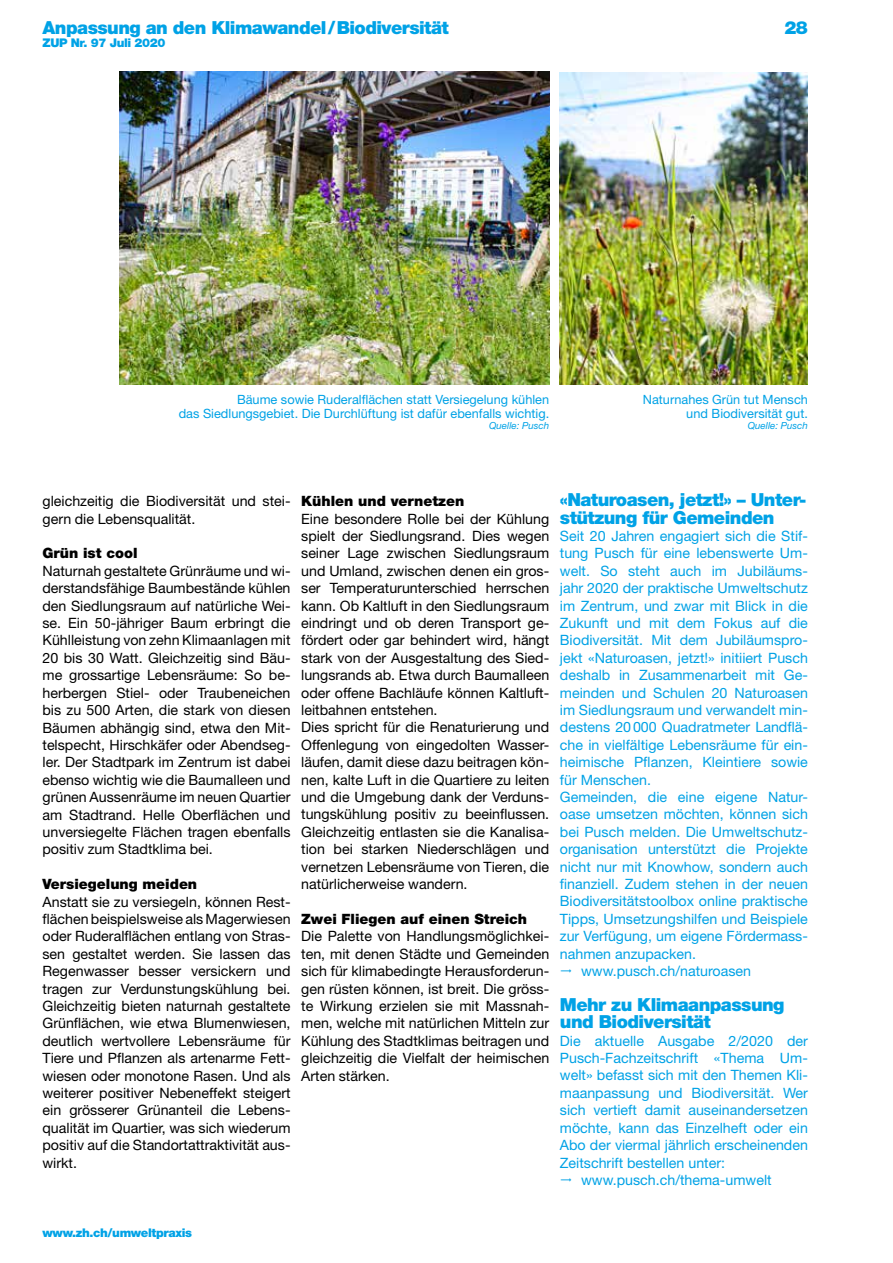
<style>
.page{position:relative;width:893px;height:1263px;background:#fff}
.page>*{position:absolute;margin:0;border:0;box-sizing:border-box;transform-origin:0 0}
.t1{font:900 18px/17.2px "Helvetica Neue LT Std";letter-spacing:-.03em;color:#00a2e6}
.t2{font:14.25px/17.4px "Helvetica Neue LT Std";color:#000;text-align:justify}
.t3{font:14.25px "Helvetica Neue LT Std";color:#00a2e6}
.t4{font:900 14.25px "Helvetica Neue LT Std";color:#000}
.t5{font:12.75px/13.5px "Helvetica Neue LT Std";color:#00a2e6;text-align:right}
.t6{font:900 12px "Helvetica Neue LT Std";letter-spacing:-.03em;color:#00a2e6}
.t7{font:italic 9.75px "Helvetica Neue LT Std";color:#00a2e6}
</style>
<div class="page">
<img style="left:560px;top:72px;width:248px;height:312px">
<img style="left:119px;top:71px;width:430px;height:313px">
<p class="t1" style="left:43px;top:19px;width:408px">Anpassung an den Klimawandel/Biodiversität</p>
<p class="t1" style="left:784px;top:19px;width:25px">28</p>
<p class="t6" style="left:43px;top:35px;width:125px">ZUP Nr. 97 Juli 2020</p>
<p class="t5" style="left:179px;top:393px;width:372px">Bäume sowie Ruderalflächen statt Versiegelung kühlen<br>das Siedlungsgebiet. Die Durchlüftung ist dafür ebenfalls wichtig.</p>
<p class="t7" style="left:489px;top:420px;width:62px">Quelle: Pusch</p>
<p class="t5" style="left:643px;top:393px;width:167px">Naturnahes Grün tut Mensch und Biodiversität gut.</p>
<p class="t7" style="left:748px;top:420px;width:62px">Quelle: Pusch</p>
<p class="t2" style="left:43px;top:492px;width:250px">gleichzeitig die Biodiversität und stei&shy;gern die Lebensqualität.</p>
<p class="t4" style="left:43px;top:545px;width:97px">Grün ist cool</p>
<p class="t2" style="left:43px;top:562px;width:250px">Naturnah gestaltete Grünräume und wi&shy;derstandsfähige Baumbestände kühlen den Siedlungsraum auf natürliche Wei&shy;se. Ein 50-jähriger Baum erbringt die Kühlleistung von zehn Klimaanlagen mit 20 bis 30 Watt. Gleichzeitig sind Bäu&shy;me grossartige Lebensräume: So be&shy;herbergen Stiel- oder Traubeneichen bis zu 500 Arten, die stark von diesen Bäumen abhängig sind, etwa den Mit&shy;telspecht, Hirschkäfer oder Abendseg&shy;ler. Der Stadtpark im Zentrum ist dabei ebenso wichtig wie die Baumalleen und grünen Aussenräume im neuen Quartier am Stadtrand. Helle Oberflächen und unversiegelte Flächen tragen ebenfalls positiv zum Stadtklima bei.</p>
<p class="t4" style="left:43px;top:875px;width:156px">Versiegelung meiden</p>
<p class="t2" style="left:43px;top:892px;width:250px">Anstatt sie zu versiegeln, können Rest&shy;flächen beispielsweise als Magerwiesen oder Ruderalflächen entlang von Stras&shy;sen gestaltet werden. Sie lassen das Regenwasser besser versickern und tragen zur Verdunstungskühlung bei.<br>Gleichzeitig bieten naturnah gestaltete Grünflächen, wie etwa Blumenwiesen, deutlich wertvollere Lebensräume für Tiere und Pflanzen als artenarme Fett&shy;wiesen oder monotone Rasen. Und als weiterer positiver Nebeneffekt steigert ein grösserer Grünanteil die Lebens&shy;qualität im Quartier, was sich wiederum positiv auf die Standortattraktivität aus&shy;wirkt.</p>
<p class="t4" style="left:301px;top:493px;width:165px">Kühlen und vernetzen</p>
<p class="t2" style="left:301px;top:510px;width:250px;text-align:left">Eine besondere Rolle bei der Kühlung spielt der Siedlungsrand. Dies wegen seiner Lage zwischen Siedlungsraum und Umland, zwischen denen ein gros&shy;ser Temperaturunterschied herrschen kann. Ob Kaltluft in den Siedlungsraum eindringt und ob deren Transport ge&shy;fördert oder gar behindert wird, hängt stark von der Ausgestaltung des Sied&shy;lungsrands ab. Etwa durch Baumalleen oder offene Bachläufe können Kaltluft&shy;leitbahnen entstehen.<br>Dies spricht für die Renaturierung und Offenlegung von eingedolten Wasser&shy;läufen, damit diese dazu beitragen kön&shy;nen, kalte Luft in die Quartiere zu leiten und die Umgebung dank der Verduns&shy;tungskühlung positiv zu beeinflussen.<br>Gleichzeitig entlasten sie die Kanalisa&shy;tion bei starken Niederschlägen und vernetzen Lebensräume von Tieren, die natürlicherweise wandern.</p>
<p class="t4" style="left:301px;top:910px;width:227px">Zwei Fliegen auf einen Streich</p>
<p class="t2" style="left:301px;top:927px;width:250px">Die Palette von Handlungsmöglichkei&shy;ten, mit denen Städte und Gemeinden sich für klimabedingte Herausforderun&shy;gen rüsten können, ist breit. Die gröss&shy;te Wirkung erzielen sie mit Massnah&shy;men, welche mit natürlichen Mitteln zur Kühlung des Stadtklimas beitragen und gleichzeitig die Vielfalt der heimischen Arten stärken.</p>
<p class="t1" style="left:560px;top:491px;width:248px">«Naturoasen, jetzt!» – Unter&shy;stützung für Gemeinden</p>
<p class="t3" style="left:560px;top:527px;width:250px">Seit 20 Jahren engagiert sich die Stif-</p>
<p class="t3" style="left:560px;top:545px;width:250px">tung Pusch für eine lebenswerte Um-</p>
<p class="t3" style="left:560px;top:562px;width:250px">welt. So steht auch im Jubiläums-</p>
<p class="t3" style="left:560px;top:580px;width:250px">jahr 2020 der praktische Umweltschutz</p>
<p class="t3" style="left:560px;top:597px;width:250px">im Zentrum, und zwar mit Blick in die</p>
<p class="t3" style="left:560px;top:614px;width:250px">Zukunft und mit dem Fokus auf die</p>
<p class="t3" style="left:560px;top:632px;width:250px">Biodiversität. Mit dem Jubiläumspro-</p>
<p class="t3" style="left:560px;top:649px;width:250px">jekt «Naturoasen, jetzt!» initiiert Pusch</p>
<p class="t3" style="left:560px;top:666px;width:250px">deshalb in Zusammenarbeit mit Ge-</p>
<p class="t3" style="left:560px;top:684px;width:250px">meinden und Schulen 20 Naturoasen</p>
<p class="t3" style="left:560px;top:701px;width:250px">im Siedlungsraum und verwandelt min-</p>
<p class="t3" style="left:560px;top:719px;width:250px">destens 20000 Quadratmeter Landflä-</p>
<p class="t3" style="left:560px;top:736px;width:250px">che in vielfältige Lebensräume für ein-</p>
<p class="t3" style="left:560px;top:753px;width:250px">heimische Pflanzen, Kleintiere sowie</p>
<p class="t3" style="left:560px;top:771px;width:93px">für Menschen.</p>
<p class="t3" style="left:560px;top:788px;width:248px">Gemeinden, die eine eigene Natur-</p>
<p class="t3" style="left:560px;top:806px;width:250px">oase umsetzen möchten, können sich</p>
<p class="t3" style="left:560px;top:823px;width:248px">bei Pusch melden. Die Umweltschutz-</p>
<p class="t3" style="left:560px;top:840px;width:250px">organisation unterstützt die Projekte</p>
<p class="t3" style="left:560px;top:858px;width:250px">nicht nur mit Knowhow, sondern auch</p>
<p class="t3" style="left:560px;top:875px;width:250px">finanziell. Zudem stehen in der neuen</p>
<p class="t3" style="left:560px;top:893px;width:250px">Biodiversitätstoolbox online praktische</p>
<p class="t3" style="left:560px;top:910px;width:250px">Tipps, Umsetzungshilfen und Beispiele</p>
<p class="t3" style="left:560px;top:927px;width:250px">zur Verfügung, um eigene Fördermass-</p>
<p class="t3" style="left:560px;top:945px;width:138px">nahmen anzupacken.</p>
<p class="t3" style="left:581px;top:962px;width:171px">www.pusch.ch/naturoasen</p>
<p class="t1" style="left:560px;top:996px;width:226px">Mehr zu Klimaanpassung und Biodiversität</p>
<p class="t3" style="left:560px;top:1032px;width:250px">Die aktuelle Ausgabe 2/2020 der</p>
<p class="t3" style="left:560px;top:1049px;width:250px">Pusch-Fachzeitschrift «Thema Um-</p>
<p class="t3" style="left:560px;top:1067px;width:250px">welt» befasst sich mit den Themen Kli-</p>
<p class="t3" style="left:560px;top:1084px;width:250px">maanpassung und Biodiversität. Wer</p>
<p class="t3" style="left:560px;top:1102px;width:250px">sich vertieft damit auseinandersetzen</p>
<p class="t3" style="left:560px;top:1119px;width:250px">möchte, kann das Einzelheft oder ein</p>
<p class="t3" style="left:560px;top:1136px;width:250px">Abo der viermal jährlich erscheinenden</p>
<p class="t3" style="left:560px;top:1154px;width:167px">Zeitschrift bestellen unter:</p>
<p class="t3" style="left:581px;top:1171px;width:192px">www.pusch.ch/thema-umwelt</p>
<p class="t6" style="left:43px;top:1226px;width:151px">www.zh.ch/umweltpraxis</p>
</div>
